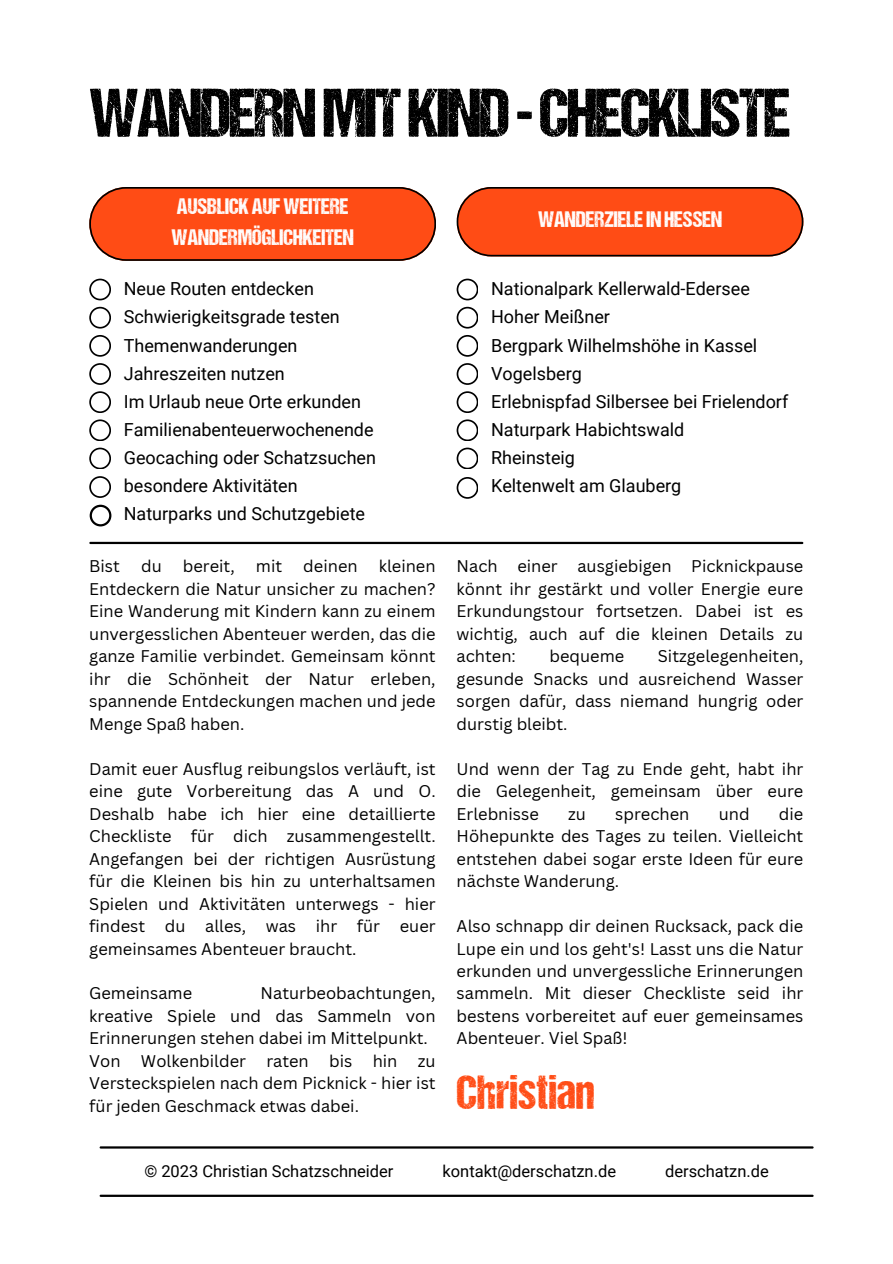
<style>
.page{position:relative;width:893px;height:1264px;background:#fff}
.page>*{position:absolute;margin:0;border:0;box-sizing:border-box;transform-origin:0 0}
.t1{font:69px "DCC Ash";letter-spacing:-.025em;color:#000}
.t2{font:48px "DCC Ash";color:#ff4c15}
.t3{font:22.5px/31.5px "DCC Ash";color:#fff}
.t4{font:18px "Roboto";color:#000}
.t5{font:16.5px/22.5px "Canva Sans";color:#000;text-align:justify}
.t6{font:16.5px "Roboto";color:#000}
</style>
<div class="page">
<svg style="left:89px;top:187px;width:347px;height:74px;background:#f1501e"></svg>
<svg style="left:456px;top:187px;width:347px;height:69px;background:#f24f1d"></svg>
<svg style="left:89px;top:278px;width:22px;height:22px"></svg>
<svg style="left:456px;top:278px;width:22px;height:22px"></svg>
<svg style="left:89px;top:307px;width:22px;height:21px"></svg>
<svg style="left:456px;top:307px;width:22px;height:21px"></svg>
<svg style="left:89px;top:335px;width:22px;height:21px"></svg>
<svg style="left:456px;top:335px;width:22px;height:21px"></svg>
<svg style="left:89px;top:363px;width:22px;height:21px"></svg>
<svg style="left:456px;top:363px;width:22px;height:21px"></svg>
<svg style="left:89px;top:391px;width:22px;height:21px"></svg>
<svg style="left:456px;top:391px;width:22px;height:21px"></svg>
<hr style="left:101px;top:1146px;width:711px;height:2px;background:#000">
<svg style="left:89px;top:419px;width:22px;height:22px"></svg>
<svg style="left:456px;top:419px;width:22px;height:22px"></svg>
<svg style="left:89px;top:447px;width:22px;height:22px"></svg>
<svg style="left:456px;top:447px;width:22px;height:22px"></svg>
<svg style="left:89px;top:476px;width:22px;height:21px"></svg>
<svg style="left:456px;top:477px;width:22px;height:21px"></svg>
<hr style="left:101px;top:1194px;width:711px;height:2px;background:#000">
<svg style="left:90px;top:504px;width:21px;height:22px"></svg>
<hr style="left:90px;top:542px;width:712px;height:2px;background:#000">
<p class="t1" style="left:89px;top:85px;width:702px">WANDERNMITKIND-CHECKLISTE</p>
<p class="t3" style="left:171px;top:193px;width:184px">AUSBLICK AUFWEITERE<br>WANDERMÖGLICHKEITEN</p>
<p class="t4" style="left:124px;top:278px;width:191px">Neue Routen entdecken</p>
<p class="t4" style="left:124px;top:307px;width:217px">Schwierigkeitsgrade testen</p>
<p class="t4" style="left:124px;top:335px;width:175px">Themenwanderungen</p>
<p class="t4" style="left:124px;top:363px;width:162px">Jahreszeiten nutzen</p>
<p class="t4" style="left:124px;top:391px;width:238px">Im Urlaub neue Orte erkunden</p>
<p class="t4" style="left:124px;top:419px;width:251px">Familienabenteuerwochenende</p>
<p class="t4" style="left:124px;top:447px;width:254px">Geocaching oder Schatzsuchen</p>
<p class="t4" style="left:124px;top:475px;width:175px">besondere Aktivitäten</p>
<p class="t4" style="left:124px;top:503px;width:243px">Naturparks und Schutzgebiete</p>
<p class="t5" style="left:89px;top:554px;width:348px;text-indent:289px">kleinen Entdeckern die Natur unsicher zu machen?<br>Eine Wanderung mit Kindern kann zu einem unvergesslichen Abenteuer werden, das die ganze Familie verbindet. Gemeinsam könnt ihr die Schönheit der Natur erleben, spannende Entdeckungen machen und jede Menge Spaß haben.</p>
<p class="t5" style="left:89px;top:757px;width:348px">Damit euer Ausflug reibungslos verläuft, ist eine gute Vorbereitung das A und O.<br>Deshalb habe ich hier eine detaillierte Checkliste für dich zusammengestellt.<br>Angefangen bei der richtigen Ausrüstung für die Kleinen bis hin zu unterhaltsamen Spielen und Aktivitäten unterwegs - hier findest du alles, was ihr für euer gemeinsames Abenteuer braucht.</p>
<p class="t5" style="left:89px;top:981px;width:104px">Gemeinsame</p>
<p class="t5" style="left:89px;top:554px;width:32px">Bist</p>
<p class="t5" style="left:141px;top:554px;width:22px">du</p>
<p class="t5" style="left:183px;top:554px;width:53px">bereit,</p>
<p class="t5" style="left:256px;top:554px;width:28px">mit</p>
<p class="t5" style="left:303px;top:554px;width:56px">deinen</p>
<p class="t5" style="left:89px;top:981px;width:348px;text-indent:171px">Naturbeobachtungen, kreative Spiele und das Sammeln von Erinnerungen stehen dabei im Mittelpunkt.</p>
<p class="t5" style="left:89px;top:1049px;width:348px">Von Wolkenbilder raten bis hin zu Versteckspielen nach dem Picknick - hier ist für jeden Geschmack etwas dabei.</p>
<p class="t3" style="left:538px;top:206px;width:185px">WANDERZIELEIN HESSEN</p>
<p class="t4" style="left:491px;top:278px;width:260px">Nationalpark Kellerwald-Edersee</p>
<p class="t4" style="left:491px;top:307px;width:120px">Hoher Meißner</p>
<p class="t4" style="left:491px;top:335px;width:267px">Bergpark Wilhelmshöhe in Kassel</p>
<p class="t4" style="left:491px;top:363px;width:92px">Vogelsberg</p>
<p class="t4" style="left:491px;top:391px;width:298px">Erlebnispfad Silbersee bei Frielendorf</p>
<p class="t4" style="left:491px;top:419px;width:195px">Naturpark Habichtswald</p>
<p class="t4" style="left:491px;top:447px;width:85px">Rheinsteig</p>
<p class="t4" style="left:491px;top:475px;width:192px">Keltenwelt am Glauberg</p>
<p class="t5" style="left:456px;top:554px;width:348px">Nach einer ausgiebigen Picknickpause könnt ihr gestärkt und voller Energie eure Erkundungstour fortsetzen. Dabei ist es wichtig, auch auf die kleinen Details zu achten:</p>
<p class="t5" style="left:456px;top:644px;width:348px;text-indent:201px">Sitzgelegenheiten, gesunde Snacks und ausreichend Wasser sorgen dafür, dass niemand hungrig oder durstig bleibt.</p>
<p class="t5" style="left:456px;top:757px;width:348px">Und wenn der Tag zu Ende geht, habt ihr die Gelegenheit, gemeinsam über eure Erlebnisse</p>
<p class="t5" style="left:549px;top:644px;width:76px">bequeme</p>
<p class="t5" style="left:456px;top:801px;width:348px;text-indent:322px">die Höhepunkte des Tages zu teilen. Vielleicht entstehen dabei sogar erste Ideen für eure nächste Wanderung.</p>
<p class="t5" style="left:456px;top:914px;width:348px">Also schnapp dir deinen Rucksack, pack die Lupe ein und los geht's! Lasst uns die Natur erkunden und unvergessliche Erinnerungen sammeln. Mit dieser Checkliste seid ihr bestens vorbereitet auf euer gemeinsames Abenteuer. Viel Spaß!</p>
<p class="t2" style="left:456px;top:1073px;width:139px">Christian</p>
<p class="t5" style="left:568px;top:801px;width:19px">zu</p>
<p class="t5" style="left:615px;top:801px;width:76px">sprechen</p>
<p class="t5" style="left:718px;top:801px;width:32px">und</p>
<p class="t6" style="left:144px;top:1161px;width:251px">© 2023 Christian Schatzschneider</p>
<p class="t6" style="left:442px;top:1161px;width:175px">kontakt@derschatzn.de</p>
<p class="t6" style="left:665px;top:1161px;width:105px">derschatzn.de</p>
</div>
